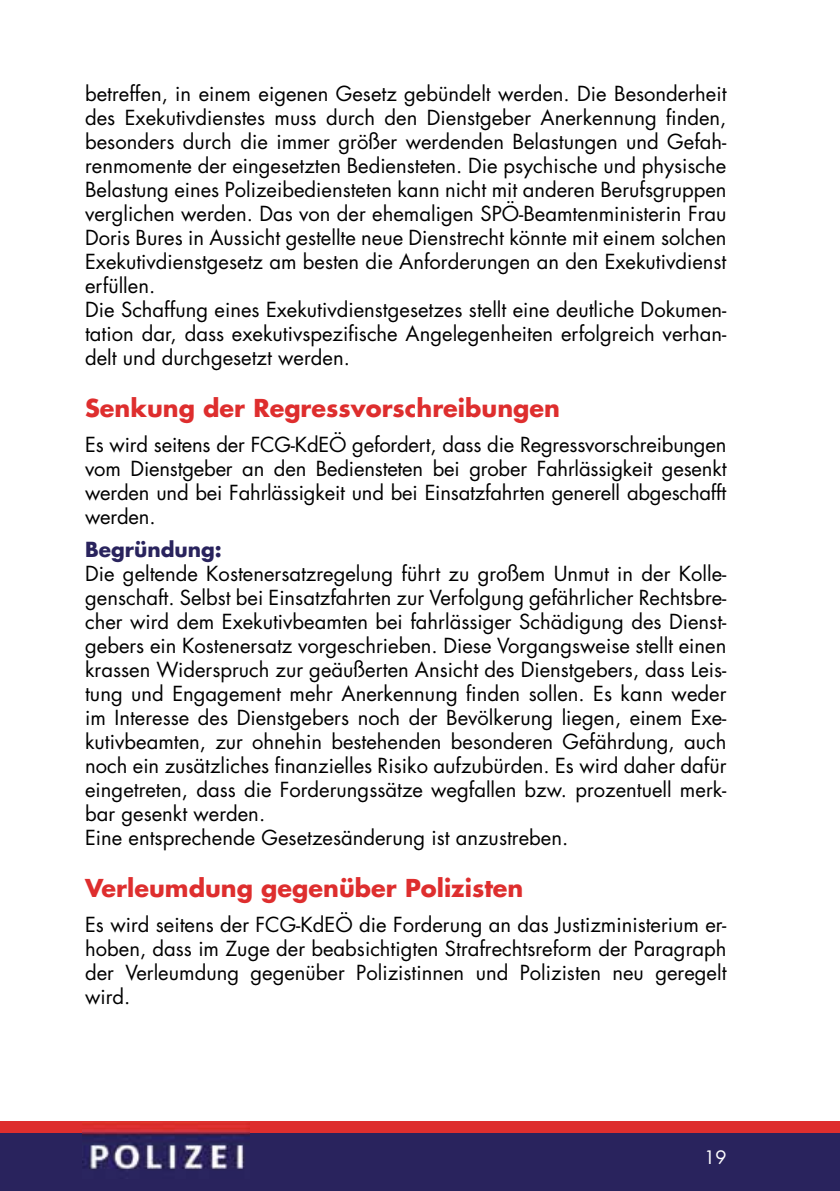
<style>
.page{position:relative;width:840px;height:1191px;background:#fff}
.page>*{position:absolute;margin:0;border:0;box-sizing:border-box;transform-origin:0 0}
.t1{font:700 24px "Futura";color:#de2e2e}
.t2{font:20.2px/24px "Futura";color:#000}
.t3{font:700 20.2px "Futura";color:#29235d}
.t4{font:18px "Futura";color:#fff}
</style>
<div class="page">
<div style="left:0;top:1121px;width:839px;height:12px;background:#de2e2e"></div>
<div style="left:0;top:1133px;width:839px;height:58px;background:#29235d"></div>
<img style="left:82px;top:1128px;width:167px;height:42px">
<p class="t2" style="left:85px;top:81px;width:642px">betreffen, in einem eigenen Gesetz gebündelt werden. Die Besonderheit des Exekutivdienstes muss durch den Dienstgeber Anerkennung finden, besonders durch die immer größer werdenden Belastungen und Gefah&shy;renmomente der eingesetzten Bediensteten. Die psychische und physische Belastung eines Polizeibediensteten kann nicht mit anderen Berufsgruppen verglichen werden. Das von der ehemaligen SPÖ-Beamtenministerin Frau Doris Bures in Aussicht gestellte neue Dienstrecht könnte mit einem solchen Exekutivdienstgesetz am besten die Anforderungen an den Exekutivdienst erfüllen.<br>Die Schaffung eines Exekutivdienstgesetzes stellt eine deutliche Dokumen&shy;tation dar, dass exekutivspezifische Angelegenheiten erfolgreich verhan&shy;delt und durchgesetzt werden.</p>
<p class="t1" style="left:85px;top:391px;width:476px">Senkung der Regressvorschreibungen</p>
<p class="t2" style="left:85px;top:432px;width:642px;text-align:justify">Es wird seitens der FCG-KdEÖ gefordert, dass die Regressvorschreibungen vom Dienstgeber an den Bediensteten bei grober Fahrlässigkeit gesenkt werden und bei Fahrlässigkeit und bei Einsatzfahrten generell abgeschafft werden.</p>
<p class="t3" style="left:85px;top:535px;width:138px">Begründung:</p>
<p class="t2" style="left:85px;top:561px;width:642px">Die geltende Kostenersatzregelung führt zu großem Unmut in der Kolle&shy;genschaft. Selbst bei Einsatzfahrten zur Verfolgung gefährlicher Rechtsbre&shy;cher wird dem Exekutivbeamten bei fahrlässiger Schädigung des Dienst&shy;gebers ein Kostenersatz vorgeschrieben. Diese Vorgangsweise stellt einen krassen Widerspruch zur geäußerten Ansicht des Dienstgebers, dass Leis&shy;tung und Engagement mehr Anerkennung finden sollen. Es kann weder im Interesse des Dienstgebers noch der Bevölkerung liegen, einem Exe&shy;kutivbeamten, zur ohnehin bestehenden besonderen Gefährdung, auch noch ein zusätzliches finanzielles Risiko aufzubürden. Es wird daher dafür eingetreten, dass die Forderungssätze wegfallen bzw. prozentuell merk&shy;bar gesenkt werden.<br>Eine entsprechende Gesetzesänderung ist anzustreben.</p>
<p class="t1" style="left:85px;top:871px;width:439px">Verleumdung gegenüber Polizisten</p>
<p class="t2" style="left:85px;top:912px;width:642px;text-align:justify">Es wird seitens der FCG-KdEÖ die Forderung an das Justizministerium er&shy;hoben, dass im Zuge der beabsichtigten Strafrechtsreform der Paragraph der Verleumdung gegenüber Polizistinnen und Polizisten neu geregelt wird.</p>
<p class="t4" style="left:703px;top:1144px;width:24px">19</p>
</div>
